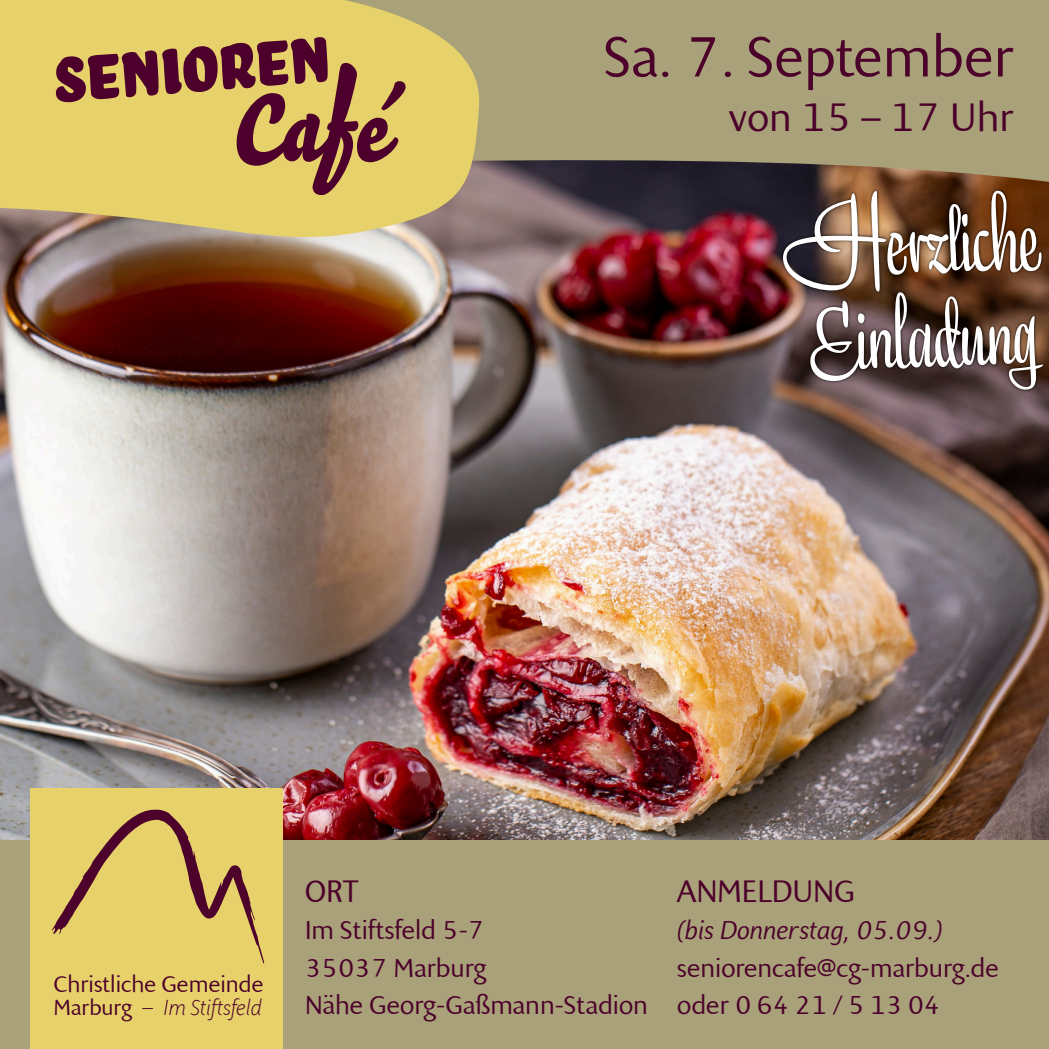
<style>
.page{position:relative;width:1049px;height:1049px;background:#fff}
.page>*{position:absolute;margin:0;border:0;box-sizing:border-box;transform-origin:0 0}
.t1{font:94.75px/94.5px "Liza Text Pro";color:#fff}
.t2{font:82.25px "Bello Pro";color:#4c002b}
.t3{font:54.5px "Presence";color:#4c012b}
.t4{font:38.25px "Presence";color:#4c012b}
.t5{font:30px "Presence";color:#4c012b}
.t6{font:25px/37.5px "Presence";color:#4c012b}
.t7{font:italic 25px "Presence";color:#4c012b}
.t8{font:22px "Presence";color:#4d022b}
.t9{font:italic 300 21px "Presence";color:#4d022b}
.s1{font-family:"Liza Display Pro"}
.s2{font-weight:400;font-style:normal}
.s3{font-style:normal}
</style>
<div class="page">
<img style="left:0;top:352px;width:1049px;height:488px">
<img style="left:487px;top:0;width:562px;height:352px">
<img style="left:0;top:0;width:487px;height:497px">
<div style="left:0;top:840px;width:1049px;height:209px;background:#a9a179"></div>
<div style="left:30px;top:823px;width:253px;height:226px;background:#e7d16a"></div>
<div style="left:30px;top:788px;width:253px;height:253px;background:#e7d16a"></div>
<svg style="left:51px;top:809px;width:213px;height:154px"></svg>
<svg style="left:237px;top:63px;width:169px;height:132px;background:#b69056"></svg>
<img style="left:780px;top:188px;width:266px;height:205px">
<h2 class="t2" style="left:49px;top:42px;width:278px;rotate:-5deg">Senioren</h2>
<h3 class="t3" style="left:604px;top:33px;width:411px">Sa. 7. September</h3>
<h3 class="t4" style="left:729px;top:101px;width:286px">von 15 – 17 Uhr</h3>
<h1 class="t1" style="left:778px;top:210px;width:262px;rotate:-2deg"><span class="s1">H</span>erzliche<br>Einladung</h1>
<p class="t8" style="left:54px;top:974px;width:211px">Christliche Gemeinde</p>
<p class="t9" style="left:54px;top:999px;width:209px"><span class="s2">Marburg</span> <span class="s3">–</span> Im Stiftsfeld</p>
<p class="t5" style="left:305px;top:878px;width:55px">ORT</p>
<p class="t6" style="left:305px;top:914px;width:344px">Im Stiftsfeld 5-7<br>35037 Marburg<br>Nähe Georg-Gaßmann-Stadion</p>
<p class="t5" style="left:677px;top:878px;width:179px">ANMELDUNG</p>
<p class="t7" style="left:677px;top:920px;width:267px">(bis Donnerstag, 05.09.)</p>
<p class="t6" style="left:677px;top:952px;width:323px">seniorencafe@cg-marburg.de oder 0 64 21 / 5 13 04</p>
</div>
